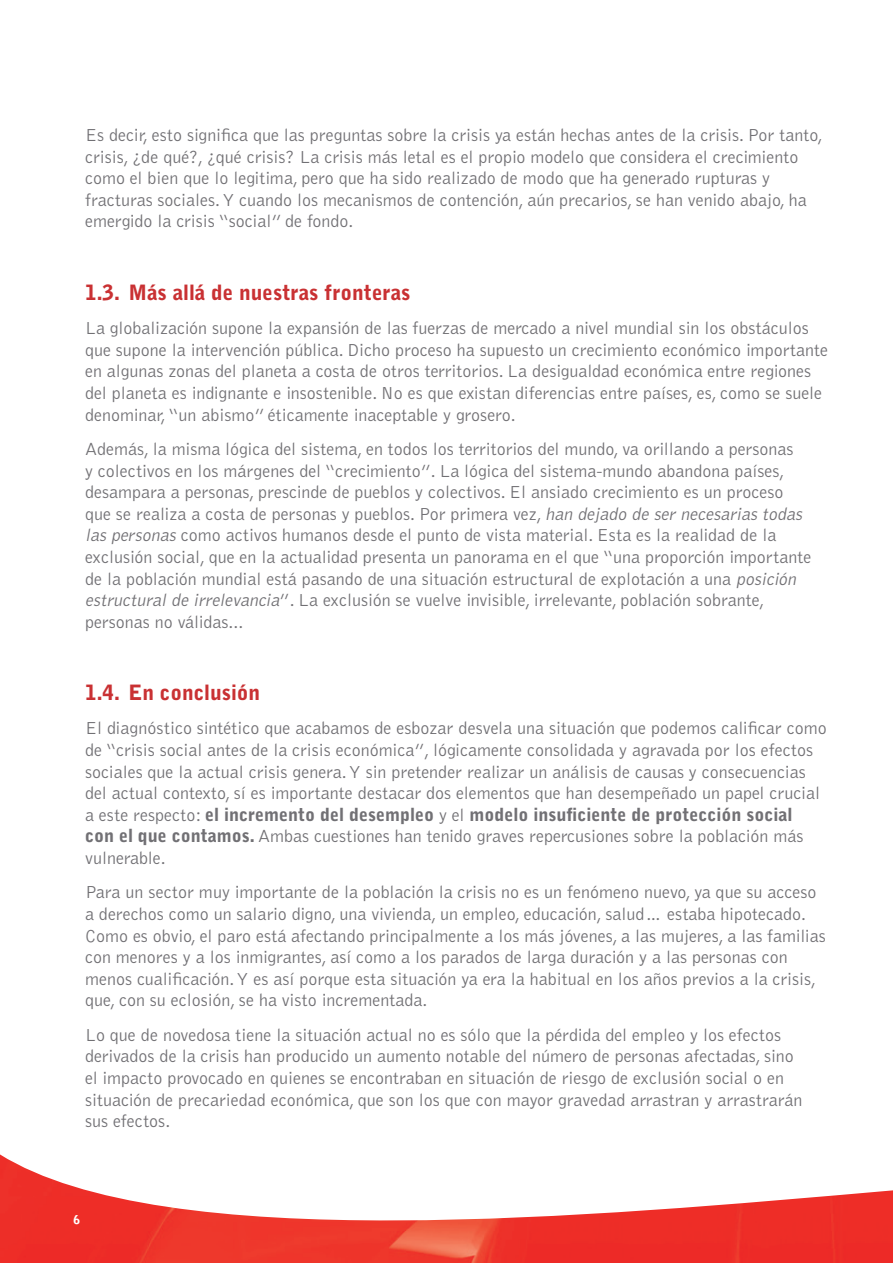
<style>
.page{position:relative;width:893px;height:1263px;background:#fff}
.page>*{position:absolute;margin:0;border:0;box-sizing:border-box;transform-origin:0 0}
.Ladillo_1{font:900 21px "Bell Gothic Std";color:#c93133}
.txt{font:300 18px/21.6px "Bell Gothic Std";color:#717074}
.t1{font:900 12px "Bell Gothic Std";color:#fff}
.s1{font-style:italic}
.s2{font-weight:900}
</style>
<div class="page">
<img style="left:0;top:1154px;width:892px;height:109px">
<img style="left:892px;top:1190px;width:1px;height:73px">
<p class="txt" style="left:85px;top:125px;width:739px">Es decir, esto significa que las preguntas sobre la crisis ya están hechas antes de la crisis. Por tanto, crisis, ¿de qué?, ¿qué crisis? La crisis más letal es el propio modelo que considera el crecimiento como el bien que lo legitima, pero que ha sido realizado de modo que ha generado rupturas y fracturas sociales. Y cuando los mecanismos de contención, aún precarios, se han venido abajo, ha emergido la crisis “social” de fondo.</p>
<p class="Ladillo_1" style="left:85px;top:280px;width:327px">1.3. Más allá de nuestras fronteras</p>
<p class="txt" style="left:85px;top:318px;width:745px">La globalización supone la expansión de las fuerzas de mercado a nivel mundial sin los obstáculos que supone la intervención pública. Dicho proceso ha supuesto un crecimiento económico importante en algunas zonas del planeta a costa de otros territorios. La desigualdad económica entre regiones del planeta es indignante e insostenible. No es que existan diferencias entre países, es, como se suele denominar, “un abismo” éticamente inaceptable y grosero.</p>
<p class="txt" style="left:85px;top:439px;width:728px">Además, la misma lógica del sistema, en todos los territorios del mundo, va orillando a personas<br>y colectivos en los márgenes del “crecimiento”. La lógica del sistema-mundo abandona países, desampara a personas, prescinde de pueblos y colectivos. El ansiado crecimiento es un proceso que se realiza a costa de personas y pueblos. Por primera vez, <span class="s1">han dejado de ser necesarias todas las personas</span> como activos humanos desde el punto de vista material. Esta es la realidad de la exclusión social, que en la actualidad presenta un panorama en el que “una proporción importante de la población mundial está pasando de una situación estructural de explotación a una <span class="s1">posición estructural de irrelevancia</span>”. La exclusión se vuelve invisible, irrelevante, población sobrante, personas no válidas...</p>
<p class="Ladillo_1" style="left:85px;top:680px;width:177px">1.4. En conclusión</p>
<p class="txt" style="left:85px;top:718px;width:743px">El diagnóstico sintético que acabamos de esbozar desvela una situación que podemos calificar como de “crisis social antes de la crisis económica”, lógicamente consolidada y agravada por los efectos sociales que la actual crisis genera. Y sin pretender realizar un análisis de causas y consecuencias del actual contexto, sí es importante destacar dos elementos que han desempeñado un papel crucial a este respecto: <span class="s2">el incremento del desempleo</span> y el <span class="s2">modelo insuficiente de protección social<br>con el que contamos.</span> Ambas cuestiones han tenido graves repercusiones sobre la población más vulnerable.</p>
<p class="txt" style="left:85px;top:882px;width:742px">Para un sector muy importante de la población la crisis no es un fenómeno nuevo, ya que su acceso a derechos como un salario digno, una vivienda, un empleo, educación, salud… estaba hipotecado.<br>Como es obvio, el paro está afectando principalmente a los más jóvenes, a las mujeres, a las familias con menores y a los inmigrantes, así como a los parados de larga duración y a las personas con menos cualificación. Y es así porque esta situación ya era la habitual en los años previos a la crisis, que, con su eclosión, se ha visto incrementada.</p>
<p class="txt" style="left:85px;top:1024px;width:719px">Lo que de novedosa tiene la situación actual no es sólo que la pérdida del empleo y los efectos derivados de la crisis han producido un aumento notable del número de personas afectadas, sino el impacto provocado en quienes se encontraban en situación de riesgo de exclusión social o en situación de precariedad económica, que son los que con mayor gravedad arrastran y arrastrarán sus efectos.</p>
<p class="t1" style="left:73px;top:1213px;width:8px">6</p>
</div>
